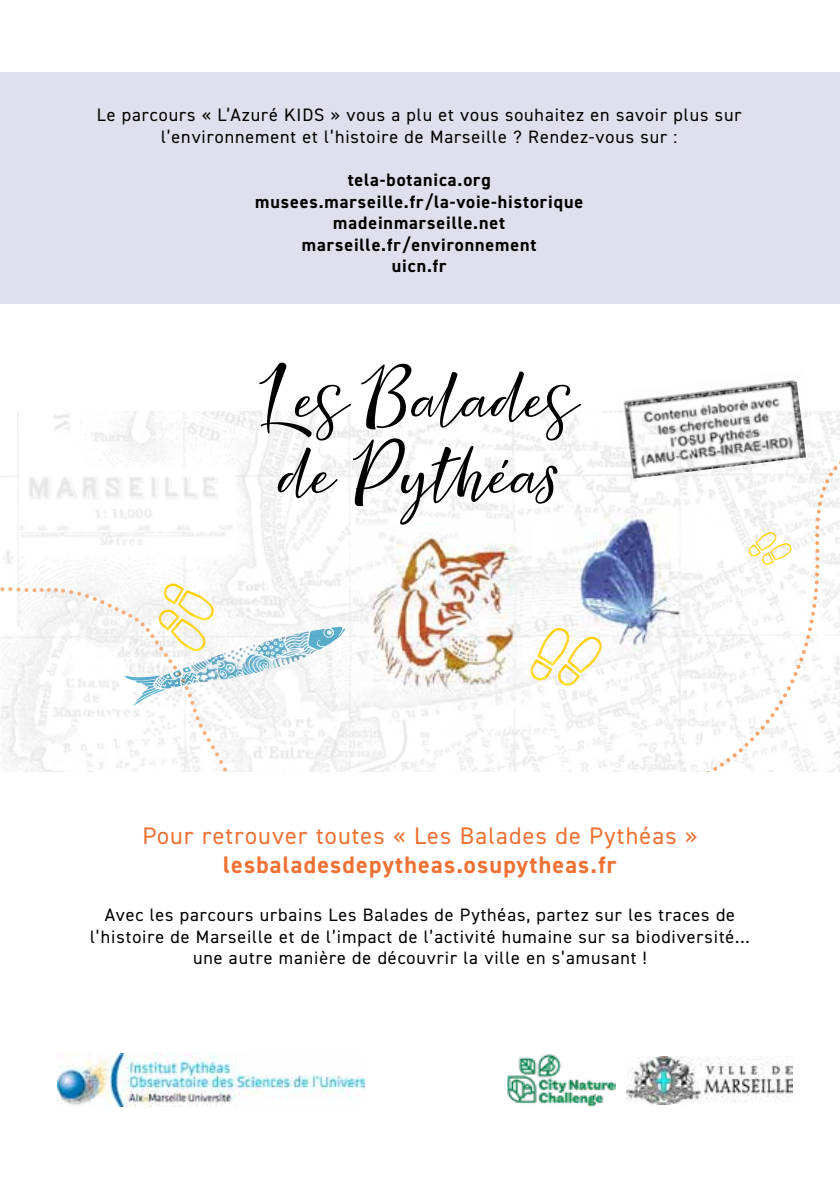
<style>
.page{position:relative;width:840px;height:1191px;background:#fff}
.page>*{position:absolute;margin:0;border:0;box-sizing:border-box;transform-origin:0 0}
.t1{font:70px/76px "Nicolette Demo";color:#000}
.t2{font:24px "DIN2014";letter-spacing:.05em;color:#ee7134}
.t3{font:700 24px "DIN2014";letter-spacing:.05em;color:#ee7134}
.t4{font:18px/21.6px "DIN2014";letter-spacing:.05em;color:#000;text-align:center}
.t5{font:700 18px/21.6px "DIN2014";letter-spacing:.05em;color:#000;text-align:center}
</style>
<div class="page">
<div style="left:0;top:72px;width:839px;height:232px;background:#dfdfed"></div>
<img style="left:2px;top:411px;width:837px;height:361px">
<svg style="left:691px;top:473px;width:148px;height:299px"></svg>
<img style="left:814px;top:461px;width:25px;height:115px">
<svg style="left:219px;top:760px;width:8px;height:12px"></svg>
<img style="left:0;top:587px;width:219px;height:169px">
<svg style="left:747px;top:532px;width:44px;height:33px"></svg>
<img style="left:555px;top:513px;width:136px;height:146px">
<img style="left:595px;top:636px;width:6px;height:23px">
<img style="left:351px;top:522px;width:180px;height:187px">
<svg style="left:530px;top:628px;width:65px;height:58px"></svg>
<img style="left:112px;top:605px;width:239px;height:119px">
<img style="left:173px;top:689px;width:21px;height:16px">
<img style="left:351px;top:616px;width:12px;height:48px">
<img style="left:214px;top:630px;width:117px;height:41px">
<img style="left:125px;top:675px;width:16px;height:6px">
<img style="left:135px;top:679px;width:6px;height:4px">
<img style="left:308px;top:627px;width:37px;height:23px">
<svg style="left:141px;top:583px;width:73px;height:106px"></svg>
<img style="left:133px;top:689px;width:32px;height:16px">
<svg style="left:324px;top:629px;width:8px;height:8px"></svg>
<img style="left:253px;top:631px;width:56px;height:27px">
<img style="left:187px;top:679px;width:37px;height:6px">
<img style="left:634px;top:476px;width:173px;height:3px">
<img style="left:615px;top:380px;width:182px;height:33px">
<img style="left:617px;top:412px;width:15px;height:67px">
<img style="left:805px;top:411px;width:9px;height:46px">
<img style="left:623px;top:395px;width:61px;height:67px">
<img style="left:684px;top:388px;width:61px;height:58px">
<img style="left:745px;top:382px;width:60px;height:78px">
<img style="left:630px;top:446px;width:124px;height:32px">
<img style="left:754px;top:460px;width:53px;height:16px">
<img style="left:57px;top:1053px;width:307px;height:53px">
<img style="left:507px;top:1054px;width:108px;height:52px">
<img style="left:626px;top:1056px;width:165px;height:48px">
<p class="t4" style="left:97px;top:104px;width:645px">Le parcours « L’Azuré KIDS » vous a plu et vous souhaitez en savoir plus sur l’environnement et l’histoire de Marseille ? Rendez-vous sur :</p>
<p class="t5" style="left:255px;top:169px;width:329px">tela-botanica.org musees.marseille.fr/la-voie-historique madeinmarseille.net marseille.fr/environnement<br>uicn.fr</p>
<h1 class="t1" style="left:262px;top:357px;width:322px">Les Balades de Pythéas</h1>
<h2 class="t2" style="left:142px;top:821px;width:556px">Pour retrouver toutes « Les Balades de Pythéas »</h2>
<h2 class="t3" style="left:223px;top:848px;width:395px">lesbaladesdepytheas.osupytheas.fr</h2>
<p class="t4" style="left:90px;top:903px;width:661px">Avec les parcours urbains Les Balades de Pythéas, partez sur les traces de l’histoire de Marseille et de l’impact de l’activité humaine sur sa biodiversité... une autre manière de découvrir la ville en s’amusant !</p>
</div>
